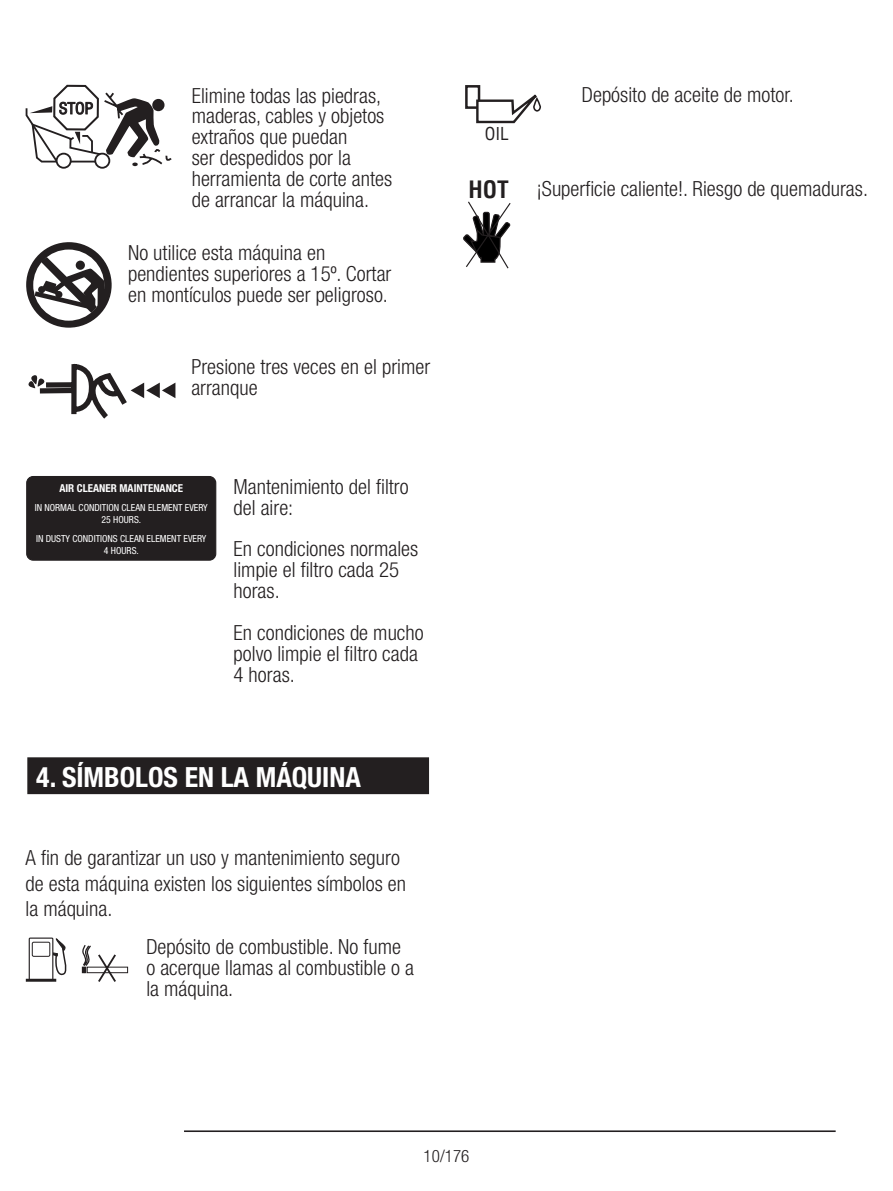
<style>
.page{position:relative;width:893px;height:1191px;background:#fff}
.page>*{position:absolute;margin:0;border:0;box-sizing:border-box;transform-origin:0 0}
.t1{font:700 condensed 27.9px "Helvetica Neue";color:#fff}
.t2{font:300 condensed 21px/21px "Helvetica Neue";color:#231f20}
.t3{font:condensed 17.4px "Helvetica";color:#231f20}
.t4{font:300 condensed 17.1px "Helvetica Neue";color:#231f20}
.t5{font:condensed 15.3px "Helvetica";color:#0e0b11}
.t6{font:700 condensed 10.8px "Helvetica Neue";color:#fff}
.t7{font:condensed 9.6px/11.7px "Helvetica Neue";color:#fff;text-align:center}
.s1{font-family:"Helvetica";font-weight:700;font-size:23.4px}
</style>
<div class="page">
<hr style="left:184px;top:1130px;width:652px;height:2px;background:#231f20">
<div style="left:26px;top:978px;width:30px;height:3px;border:1px solid #231f20"></div>
<div style="left:29px;top:937px;width:24px;height:44px;border:1px solid #231f20"></div>
<div style="left:32px;top:941px;width:18px;height:15px;border:1px solid #231f20"></div>
<svg style="left:52px;top:938px;width:15px;height:38px"></svg>
<div style="left:87px;top:966px;width:41px;height:7px;border:1px solid #231f20"></div>
<svg style="left:82px;top:945px;width:36px;height:37px"></svg>
<svg style="left:26px;top:242px;width:86px;height:86px"></svg>
<div style="left:94px;top:153px;width:16px;height:16px;border:2px solid #231f20;border-radius:50%"></div>
<div style="left:56px;top:153px;width:16px;height:16px;border:2px solid #231f20;border-radius:50%"></div>
<svg style="left:25px;top:84px;width:147px;height:83px"></svg>
<div style="left:28px;top:758px;width:400px;height:35px;background:#231f20"></div>
<div style="left:27px;top:757px;width:402px;height:37px;border:2px solid #231f20"></div>
<svg style="left:28px;top:363px;width:147px;height:56px"></svg>
<div style="left:27px;top:476px;width:189px;height:84px;background:#231f20;border-radius:6px"></div>
<div style="left:26px;top:476px;width:190px;height:85px;border:1px solid #231f20;border-radius:6px"></div>
<div style="left:465px;top:85px;width:15px;height:24px;border:3px solid #231f20"></div>
<svg style="left:475px;top:85px;width:66px;height:39px"></svg>
<svg style="left:463px;top:201px;width:48px;height:68px"></svg>
<p class="t5" style="left:59px;top:99px;width:36px">STOP</p>
<p class="t2" style="left:192px;top:84px;width:202px">Elimine todas las piedras, maderas, cables y objetos extraños que puedan<br>ser despedidos por la herramienta de corte antes de arrancar la máquina.</p>
<p class="t2" style="left:128px;top:242px;width:265px">No utilice esta máquina en pendientes superiores a 15º. Cortar en montículos puede ser peligroso.</p>
<p class="t2" style="left:191px;top:356px;width:240px">Presione tres veces en el primer arranque</p>
<p class="t6" style="left:59px;top:482px;width:125px">AIR CLEANER MAINTENANCE</p>
<p class="t7" style="left:35px;top:502px;width:175px">IN NORMAL CONDITION CLEAN ELEMENT EVERY<br>25 HOURS.</p>
<p class="t7" style="left:36px;top:532px;width:172px">IN DUSTY CONDITIONS CLEAN ELEMENT EVERY<br>4 HOURS.</p>
<p class="t2" style="left:234px;top:476px;width:177px">Mantenimiento del filtro del aire:</p>
<p class="t2" style="left:234px;top:538px;width:186px">En condiciones normales limpie el filtro cada 25 horas.</p>
<p class="t2" style="left:234px;top:622px;width:192px">En condiciones de mucho polvo limpie el filtro cada<br>4 horas.</p>
<h1 class="t1" style="left:36px;top:759px;width:326px">4. SÍMBOLOS EN LA MÁQUINA</h1>
<p class="t2" style="left:26px;top:845px;width:382px;line-height:25.5px">A fin de garantizar un uso y mantenimiento seguro de esta máquina existen los siguientes símbolos en la máquina.</p>
<p class="t2" style="left:146px;top:936px;width:269px">Depósito de combustible. No fume o acerque llamas al combustible o a la máquina.</p>
<p class="t2" style="left:582px;top:84px;width:214px">Depósito de aceite de motor.</p>
<p class="t3" style="left:485px;top:122px;width:26px">OIL</p>
<p class="t2" style="left:468px;top:178px;width:401px"><span class="s1">HOT</span> ¡Superficie caliente!. Riesgo de quemaduras.</p>
<p class="t4" style="left:424px;top:1146px;width:47px">10/176</p>
</div>
